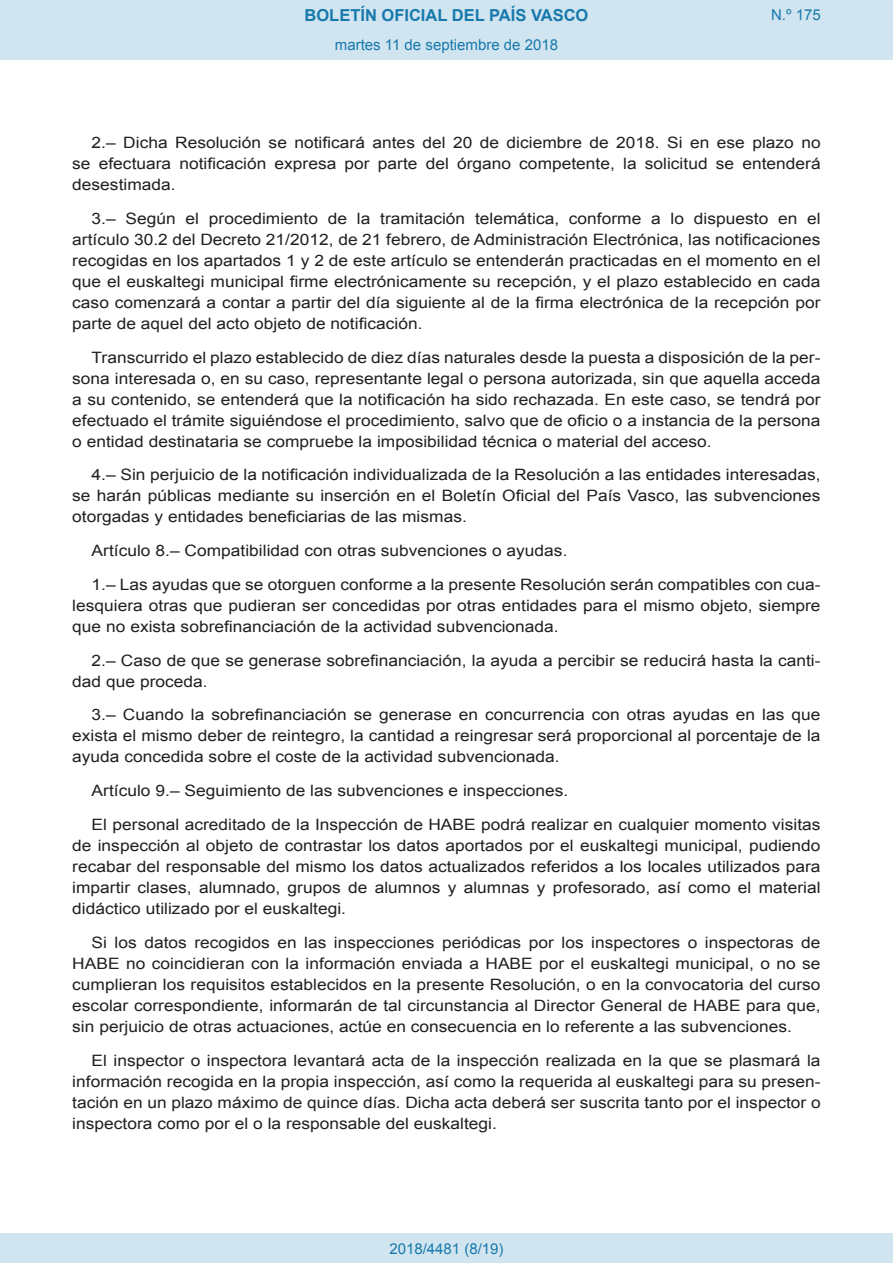
<style>
.page{position:relative;width:893px;height:1263px;background:#fff}
.page>*{position:absolute;margin:0;border:0;box-sizing:border-box;transform-origin:0 0}
.t1{font:700 16.5px "Arial";color:#1879ad}
.BOPVDetalle{font:15.6px/21px "Arial";color:#231f20;text-align:justify;scale:1.11 1}
.Paginacion_Centro{font:15px "Arial";color:#1879ad}
</style>
<div class="page">
<div style="left:0;top:0;width:893px;height:60px;background:#d0e5f0"></div>
<div style="left:0;top:1233px;width:893px;height:30px;background:#d0e5f0"></div>
<p class="t1" style="left:305px;top:4px;width:285px">BOLETÍN OFICIAL DEL PAÍS VASCO</p>
<p class="Paginacion_Centro" style="left:335px;top:35px;width:225px">martes 11 de septiembre de 2018</p>
<p class="Paginacion_Centro" style="left:771px;top:5px;width:51px">N.º 175</p>
<p class="BOPVDetalle" style="left:72px;top:132px;width:676px;text-indent:19px">2.– Dicha Resolución se notificará antes del 20 de diciembre de 2018. Si en ese plazo no se efectuara notificación expresa por parte del órgano competente, la solicitud se entenderá desestimada.</p>
<p class="BOPVDetalle" style="left:72px;top:208px;width:676px;text-indent:19px">3.– Según el procedimiento de la tramitación telemática, conforme a lo dispuesto en el artículo 30.2 del Decreto 21/2012, de 21 febrero, de Administración Electrónica, las notificaciones recogidas en los apartados 1 y 2 de este artículo se entenderán practicadas en el momento en el que el euskaltegi municipal firme electrónicamente su recepción, y el plazo establecido en cada caso comenzará a contar a partir del día siguiente al de la firma electrónica de la recepción por parte de aquel del acto objeto de notificación.</p>
<p class="BOPVDetalle" style="left:72px;top:347px;width:676px;text-indent:19px">Transcurrido el plazo establecido de diez días naturales desde la puesta a disposición de la per&shy;sona interesada o, en su caso, representante legal o persona autorizada, sin que aquella acceda a su contenido, se entenderá que la notificación ha sido rechazada. En este caso, se tendrá por efectuado el trámite siguiéndose el procedimiento, salvo que de oficio o a instancia de la persona o entidad destinataria se compruebe la imposibilidad técnica o material del acceso.</p>
<p class="BOPVDetalle" style="left:72px;top:465px;width:676px;text-indent:19px">4.– Sin perjuicio de la notificación individualizada de la Resolución a las entidades interesadas, se harán públicas mediante su inserción en el Boletín Oficial del País Vasco, las subvenciones otorgadas y entidades beneficiarias de las mismas.</p>
<p class="BOPVDetalle" style="left:92px;top:540px;width:430px">Artículo 8.– Compatibilidad con otras subvenciones o ayudas.</p>
<p class="BOPVDetalle" style="left:72px;top:574px;width:676px;text-indent:19px">1.– Las ayudas que se otorguen conforme a la presente Resolución serán compatibles con cua&shy;lesquiera otras que pudieran ser concedidas por otras entidades para el mismo objeto, siempre que no exista sobrefinanciación de la actividad subvencionada.</p>
<p class="BOPVDetalle" style="left:72px;top:650px;width:676px;text-indent:19px">2.– Caso de que se generase sobrefinanciación, la ayuda a percibir se reducirá hasta la canti&shy;dad que proceda.</p>
<p class="BOPVDetalle" style="left:72px;top:705px;width:676px;text-indent:19px">3.– Cuando la sobrefinanciación se generase en concurrencia con otras ayudas en las que exista el mismo deber de reintegro, la cantidad a reingresar será proporcional al porcentaje de la ayuda concedida sobre el coste de la actividad subvencionada.</p>
<p class="BOPVDetalle" style="left:92px;top:780px;width:431px">Artículo 9.– Seguimiento de las subvenciones e inspecciones.</p>
<p class="BOPVDetalle" style="left:72px;top:814px;width:676px;text-indent:19px">El personal acreditado de la Inspección de HABE podrá realizar en cualquier momento visitas de inspección al objeto de contrastar los datos aportados por el euskaltegi municipal, pudiendo recabar del responsable del mismo los datos actualizados referidos a los locales utilizados para impartir clases, alumnado, grupos de alumnos y alumnas y profesorado, así como el material didáctico utilizado por el euskaltegi.</p>
<p class="BOPVDetalle" style="left:72px;top:932px;width:676px;text-indent:19px">Si los datos recogidos en las inspecciones periódicas por los inspectores o inspectoras de HABE no coincidieran con la información enviada a HABE por el euskaltegi municipal, o no se cumplieran los requisitos establecidos en la presente Resolución, o en la convocatoria del curso escolar correspondiente, informarán de tal circunstancia al Director General de HABE para que, sin perjuicio de otras actuaciones, actúe en consecuencia en lo referente a las subvenciones.</p>
<p class="BOPVDetalle" style="left:72px;top:1050px;width:676px;text-indent:19px">El inspector o inspectora levantará acta de la inspección realizada en la que se plasmará la información recogida en la propia inspección, así como la requerida al euskaltegi para su presen&shy;tación en un plazo máximo de quince días. Dicha acta deberá ser suscrita tanto por el inspector o inspectora como por el o la responsable del euskaltegi.</p>
<p class="Paginacion_Centro" style="left:389px;top:1238px;width:116px">2018/4481 (8/19)</p>
</div>
